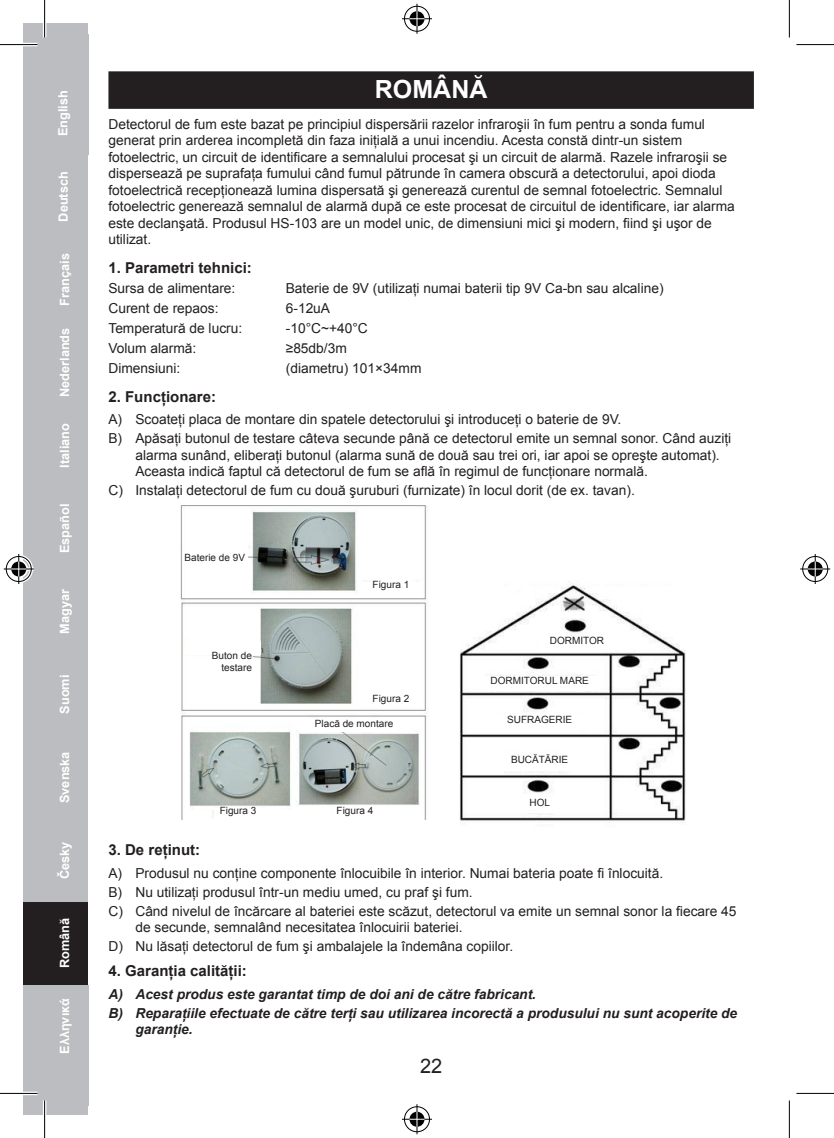
<style>
.page{position:relative;width:834px;height:1138px;background:#fff}
.page>*{position:absolute;margin:0;border:0;box-sizing:border-box;transform-origin:0 0}
.t1{font:700 25px "Arial";color:#fff}
.t2{font:20px "Arial";color:#231f20}
.t3{font:700 15px "Arial";color:#231f20}
.t4{font:13.75px/16.5px "Arial";color:#231f20}
.t5{font:italic 700 13.75px/19px "Arial";color:#231f20}
.t6{font:700 12.75px "Arial";color:#fff}
.t7{font:10px/12px "Arial";color:#231f20;text-align:right}
</style>
<div class="page">
<div style="left:23px;top:155px;width:65px;height:83px;background:#bcbdc0"></div>
<div style="left:23px;top:238px;width:65px;height:83px;background:#bcbdc0"></div>
<div style="left:23px;top:321px;width:65px;height:83px;background:#bcbdc0"></div>
<div style="left:23px;top:404px;width:65px;height:83px;background:#bcbdc0"></div>
<div style="left:23px;top:487px;width:65px;height:83px;background:#bcbdc0"></div>
<div style="left:23px;top:570px;width:65px;height:83px;background:#bcbdc0"></div>
<div style="left:23px;top:653px;width:65px;height:83px;background:#bcbdc0"></div>
<div style="left:23px;top:736px;width:65px;height:83px;background:#bcbdc0"></div>
<div style="left:23px;top:819px;width:65px;height:83px;background:#bcbdc0"></div>
<div style="left:23px;top:902px;width:65px;height:83px;background:#231f20"></div>
<div style="left:23px;top:23px;width:65px;height:132px;background:#bcbdc0"></div>
<div style="left:23px;top:985px;width:65px;height:130px;background:#bcbdc0"></div>
<div style="left:108px;top:71px;width:645px;height:38px;background:#231f20"></div>
<img style="left:180px;top:506px;width:248px;height:313px">
<div style="left:185px;top:541px;width:63px;height:23px;background:#fff"></div>
<div style="left:185px;top:641px;width:76px;height:13px;background:#fff"></div>
<div style="left:359px;top:582px;width:64px;height:14px;background:#fff"></div>
<div style="left:358px;top:692px;width:63px;height:14px;background:#fff"></div>
<div style="left:333px;top:807px;width:64px;height:14px;background:#fff"></div>
<div style="left:214px;top:808px;width:64px;height:14px;background:#fff"></div>
<div style="left:305px;top:719px;width:90px;height:13px;background:#fff"></div>
<img style="left:460px;top:582px;width:226px;height:241px">
<div style="left:539px;top:637px;width:75px;height:14px;background:#fff"></div>
<div style="left:478px;top:676px;width:122px;height:15px;background:#fff"></div>
<div style="left:478px;top:716px;width:122px;height:14px;background:#fff"></div>
<div style="left:478px;top:756px;width:122px;height:15px;background:#fff"></div>
<div style="left:478px;top:799px;width:122px;height:14px;background:#fff"></div>
<hr style="left:0;top:43px;width:38px;height:3px;background:#fff">
<hr style="left:0;top:1092px;width:38px;height:3px;background:#fff">
<hr style="left:43px;top:0;width:3px;height:37px;background:#fff">
<hr style="left:43px;top:1100px;width:3px;height:38px;background:#fff">
<hr style="left:0;top:44px;width:38px;height:1px;background:#000">
<hr style="left:796px;top:44px;width:37px;height:1px;background:#000">
<hr style="left:0;top:1093px;width:38px;height:1px;background:#000">
<hr style="left:796px;top:1093px;width:37px;height:1px;background:#000">
<hr style="left:44px;top:0;width:1px;height:37px;background:#000">
<hr style="left:44px;top:1100px;width:1px;height:38px;background:#000">
<hr style="left:788px;top:0;width:1px;height:37px;background:#000">
<hr style="left:788px;top:1100px;width:1px;height:38px;background:#000">
<div style="left:402px;top:4px;width:29px;height:29px;border:4px solid #fff;border-radius:50%"></div>
<svg style="left:402px;top:17px;width:30px;height:4px"></svg>
<hr style="left:415px;top:4px;width:3px;height:30px;background:#fff">
<div style="left:407px;top:9px;width:19px;height:19px;border:4px solid #fff;border-radius:50%"></div>
<div style="left:404px;top:6px;width:25px;height:26px;border:1px solid #000;border-radius:50%"></div>
<hr style="left:402px;top:18px;width:30px;height:1px;background:#000">
<hr style="left:416px;top:4px;width:1px;height:30px;background:#000">
<svg style="left:409px;top:11px;width:15px;height:15px"></svg>
<div style="left:402px;top:1105px;width:29px;height:29px;border:4px solid #fff;border-radius:50%"></div>
<svg style="left:402px;top:1117px;width:30px;height:4px"></svg>
<hr style="left:415px;top:1104px;width:3px;height:30px;background:#fff">
<div style="left:407px;top:1110px;width:19px;height:19px;border:4px solid #fff;border-radius:50%"></div>
<div style="left:404px;top:1106px;width:25px;height:26px;border:1px solid #000;border-radius:50%"></div>
<hr style="left:402px;top:1119px;width:30px;height:1px;background:#000">
<hr style="left:416px;top:1104px;width:1px;height:30px;background:#000">
<svg style="left:409px;top:1112px;width:15px;height:15px"></svg>
<div style="left:4px;top:555px;width:29px;height:28px;border:4px solid #fff;border-radius:50%"></div>
<svg style="left:4px;top:567px;width:30px;height:4px"></svg>
<svg style="left:17px;top:554px;width:4px;height:30px"></svg>
<div style="left:9px;top:560px;width:19px;height:18px;border:4px solid #fff;border-radius:50%"></div>
<div style="left:6px;top:556px;width:26px;height:26px;border:1px solid #000;border-radius:50%"></div>
<hr style="left:4px;top:569px;width:30px;height:1px;background:#000">
<hr style="left:18px;top:554px;width:1px;height:30px;background:#000">
<svg style="left:11px;top:561px;width:15px;height:15px"></svg>
<div style="left:800px;top:555px;width:29px;height:28px;border:4px solid #fff;border-radius:50%"></div>
<svg style="left:800px;top:567px;width:30px;height:4px"></svg>
<hr style="left:813px;top:554px;width:3px;height:30px;background:#fff">
<div style="left:805px;top:560px;width:19px;height:18px;border:4px solid #fff;border-radius:50%"></div>
<div style="left:802px;top:556px;width:25px;height:26px;border:1px solid #000;border-radius:50%"></div>
<hr style="left:800px;top:569px;width:30px;height:1px;background:#000">
<hr style="left:814px;top:554px;width:1px;height:30px;background:#000">
<svg style="left:807px;top:561px;width:15px;height:15px"></svg>
<p class="t6" style="left:55px;top:136px;width:47px;rotate:-90deg">English</p>
<p class="t6" style="left:55px;top:222px;width:52px;rotate:-90deg">Deutsch</p>
<p class="t6" style="left:56px;top:306px;width:54px;rotate:-90deg">Français</p>
<p class="t6" style="left:56px;top:397px;width:71px;rotate:-90deg">Nederlands</p>
<p class="t6" style="left:56px;top:468px;width:46px;rotate:-90deg">Italiano</p>
<p class="t6" style="left:56px;top:553px;width:51px;rotate:-90deg">Español</p>
<p class="t6" style="left:56px;top:634px;width:46px;rotate:-90deg">Magyar</p>
<p class="t6" style="left:56px;top:714px;width:40px;rotate:-90deg">Suomi</p>
<p class="t6" style="left:56px;top:803px;width:53px;rotate:-90deg">Svenska</p>
<p class="t6" style="left:56px;top:879px;width:39px;rotate:-90deg">Česky</p>
<p class="t6" style="left:56px;top:968px;width:52px;rotate:-90deg">Română</p>
<p class="t6" style="left:56px;top:1054px;width:57px;rotate:-90deg">Ελληνικά</p>
<h1 class="t1" style="left:375px;top:73px;width:114px">ROMÂNĂ</h1>
<p class="t4" style="left:108px;top:116px;width:627px">Detectorul de fum este bazat pe principiul dispersării razelor infraroşii în fum pentru a sonda fumul generat prin arderea incompletă din faza iniţială a unui incendiu. Acesta constă dintr-un sistem fotoelectric, un circuit de identificare a semnalului procesat şi un circuit de alarmă. Razele infraroşii se dispersează pe suprafaţa fumului când fumul pătrunde în camera obscură a detectorului, apoi dioda fotoelectrică recepţionează lumina dispersată şi generează curentul de semnal fotoelectric. Semnalul fotoelectric generează semnalul de alarmă după ce este procesat de circuitul de identificare, iar alarma este declanşată. Produsul HS-103 are un model unic, de dimensiuni mici şi modern, fiind şi uşor de utilizat.</p>
<p class="t3" style="left:108px;top:258px;width:145px">1. Parametri tehnici:</p>
<p class="t4" style="left:108px;top:280px;width:128px">Sursa de alimentare:</p>
<p class="t4" style="left:286px;top:280px;width:379px">Baterie de 9V (utilizaţi numai baterii tip 9V Ca-bn sau alcaline)</p>
<p class="t4" style="left:108px;top:300px;width:112px">Curent de repaos:</p>
<p class="t4" style="left:286px;top:300px;width:46px">6-12uA</p>
<p class="t4" style="left:108px;top:320px;width:135px">Temperatură de lucru:</p>
<p class="t4" style="left:286px;top:320px;width:84px">-10°C~+40°C</p>
<p class="t4" style="left:108px;top:340px;width:89px">Volum alarmă:</p>
<p class="t4" style="left:286px;top:340px;width:63px">≥85db/3m</p>
<p class="t4" style="left:108px;top:360px;width:73px">Dimensiuni:</p>
<p class="t4" style="left:286px;top:360px;width:137px">(diametru) 101×34mm</p>
<p class="t3" style="left:108px;top:387px;width:109px">2. Funcţionare:</p>
<p class="t4" style="left:108px;top:410px;width:624px;line-height:19px">A) Scoateţi placa de montare din spatele detectorului şi introduceţi o baterie de 9V.<br>B) Apăsaţi butonul de testare câteva secunde până ce detectorul emite un semnal sonor. Când auziţi</p>
<p class="t4" style="left:135px;top:447px;width:585px">alarma sunând, eliberaţi butonul (alarma sună de două sau trei ori, iar apoi se opreşte automat).<br>Aceasta indică faptul că detectorul de fum se află în regimul de funcţionare normală.</p>
<p class="t4" style="left:108px;top:482px;width:527px">C) Instalaţi detectorul de fum cu două şuruburi (furnizate) în locul dorit (de ex. tavan).</p>
<p class="t7" style="left:184px;top:552px;width:62px">Baterie de 9V</p>
<p class="t7" style="left:212px;top:650px;width:42px">Buton de testare</p>
<p class="t7" style="left:372px;top:579px;width:38px">Figura 1</p>
<p class="t7" style="left:372px;top:693px;width:38px">Figura 2</p>
<p class="t7" style="left:315px;top:717px;width:80px">Placă de montare</p>
<p class="t7" style="left:220px;top:805px;width:38px">Figura 3</p>
<p class="t7" style="left:336px;top:805px;width:38px">Figura 4</p>
<p class="t7" style="left:549px;top:635px;width:56px">DORMITOR</p>
<p class="t7" style="left:490px;top:674px;width:100px">DORMITORUL MARE</p>
<p class="t7" style="left:507px;top:714px;width:67px">SUFRAGERIE</p>
<p class="t7" style="left:511px;top:754px;width:59px">BUCĂTĂRIE</p>
<p class="t7" style="left:529px;top:796px;width:22px">HOL</p>
<p class="t3" style="left:108px;top:840px;width:93px">3. De reţinut:</p>
<p class="t4" style="left:108px;top:863px;width:629px;line-height:19px">A) Produsul nu conţine componente înlocuibile în interior. Numai bateria poate fi înlocuită.<br>B) Nu utilizaţi produsul într-un mediu umed, cu praf şi fum.<br>C) Când nivelul de încărcare al bateriei este scăzut, detectorul va emite un semnal sonor la fiecare 45</p>
<p class="t4" style="left:108px;top:918px;width:406px;line-height:19px;text-indent:27px">de secunde, semnalând necesitatea înlocuirii bateriei.<br>D) Nu lăsaţi detectorul de fum şi ambalajele la îndemâna copiilor.</p>
<p class="t3" style="left:108px;top:961px;width:140px">4. Garanţia calităţii:</p>
<p class="t5" style="left:108px;top:985px;width:630px">A) Acest produs este garantat timp de doi ani de către fabricant.<br>B) Reparaţiile efectuate de către terţi sau utilizarea incorectă a produsului nu sunt acoperite de</p>
<p class="t5" style="left:135px;top:1020px;width:59px">garanţie.</p>
<h2 class="t2" style="left:420px;top:1052px;width:24px">22</h2>
</div>
